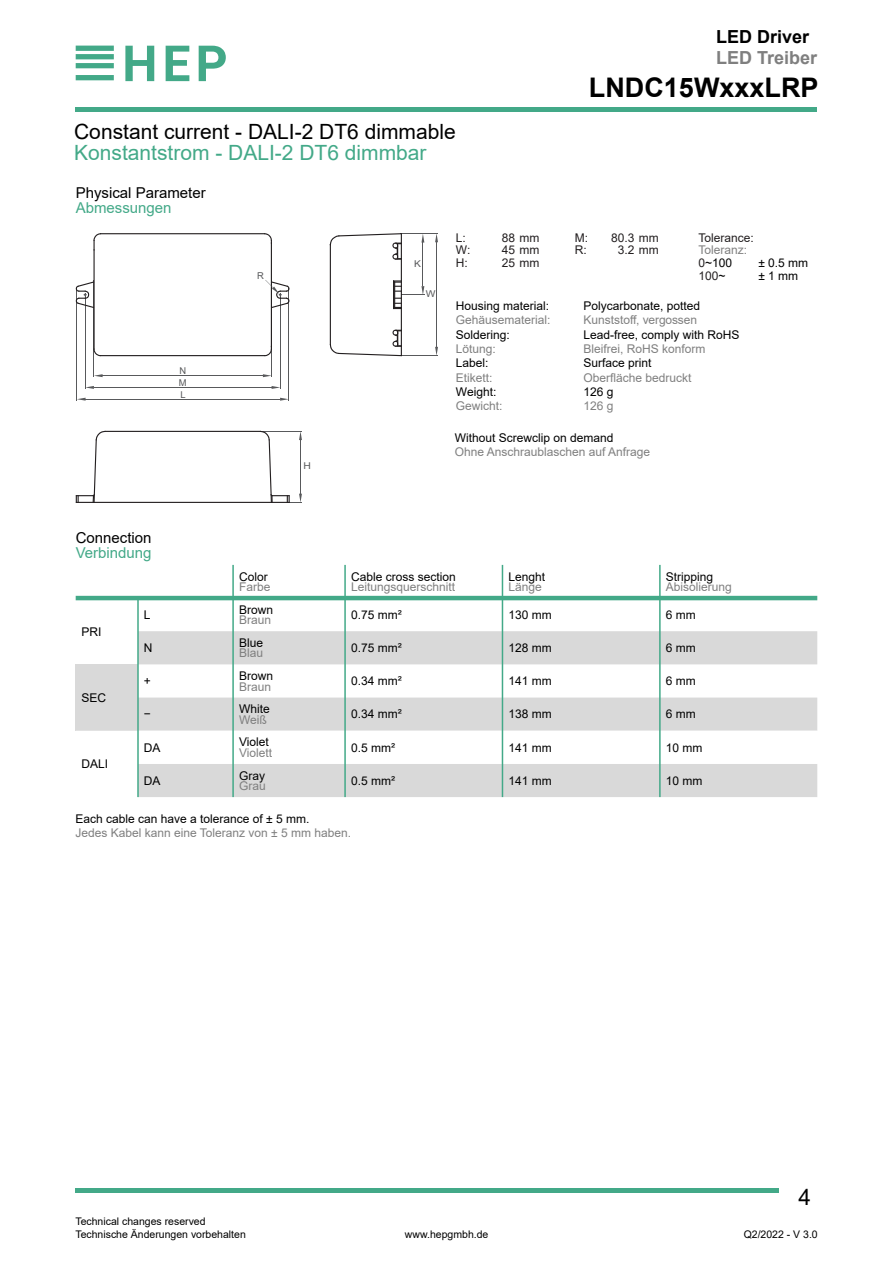
<style>
.page{position:relative;width:893px;height:1263px;background:#fff}
.page>*{position:absolute;margin:0;border:0;box-sizing:border-box;transform-origin:0 0}
.t1{font:700 27px "Arial";color:#000}
.t2{font:22.5px "Arial";color:#000}
.t3{font:21px "Arial";color:#000}
.t4{font:21px "Arial";color:#43a988}
.t5{font:700 18px "Arial";color:#7f7f7f}
.t6{font:700 18px "Arial";color:#000}
.t7{font:15px "Arial";color:#000}
.t8{font:15px "Arial";color:#43a988}
.t9{font:12px "Arial";color:#000}
.t10{font:12px "Arial";color:#7f7f7f}
.t11{font:12px "Arial";color:#231f20}
.t12{font:12px "Arial";color:#808080}
.t13{font:10.5px/12.6px "Arial";color:#000}
.t14{font:9.45px/11.7px "Arial";color:#58595b;text-align:justify}
.t15{font:9.45px "Arial";color:#58595b;scale:1.1 1}
.s1{color:#231f20}
.s2{color:#000}
</style>
<div class="page">
<hr style="left:76px;top:108px;width:741px;height:4px;background:#43a988">
<hr style="left:76px;top:1189px;width:703px;height:4px;background:#43a988">
<svg style="left:76px;top:75px;width:38px;height:5px"></svg>
<svg style="left:76px;top:46px;width:38px;height:22px"></svg>
<svg style="left:125px;top:46px;width:29px;height:35px"></svg>
<svg style="left:166px;top:46px;width:23px;height:35px"></svg>
<svg style="left:199px;top:46px;width:27px;height:35px"></svg>
<svg style="left:139px;top:631px;width:678px;height:100px;fill:#d9d9d9"></svg>
<div style="left:76px;top:664px;width:62px;height:67px;background:#d9d9d9"></div>
<svg style="left:139px;top:731px;width:678px;height:66px"></svg>
<hr style="left:232px;top:565px;width:2px;height:232px;background:#43a988">
<hr style="left:344px;top:565px;width:2px;height:232px;background:#43a988">
<hr style="left:502px;top:565px;width:1px;height:232px;background:#43a988">
<hr style="left:659px;top:565px;width:2px;height:232px;background:#43a988">
<hr style="left:137px;top:598px;width:2px;height:199px;background:#43a988">
<hr style="left:76px;top:596px;width:741px;height:4px;background:#43a988">
<hr style="left:105px;top:431px;width:156px;height:1px;background:#231f20">
<svg style="left:260px;top:431px;width:42px;height:72px"></svg>
<hr style="left:76px;top:502px;width:214px;height:1px;background:#231f20">
<svg style="left:76px;top:431px;width:30px;height:71px"></svg>
<hr style="left:289px;top:288px;width:1px;height:113px;background:#58595b">
<hr style="left:76px;top:287px;width:1px;height:114px;background:#58595b">
<hr style="left:86px;top:399px;width:194px;height:1px;background:#58595b">
<svg style="left:280px;top:398px;width:9px;height:3px"></svg>
<svg style="left:77px;top:398px;width:9px;height:3px"></svg>
<hr style="left:280px;top:294px;width:1px;height:95px;background:#58595b">
<hr style="left:85px;top:293px;width:1px;height:96px;background:#58595b">
<hr style="left:94px;top:387px;width:178px;height:1px;background:#58595b">
<svg style="left:272px;top:386px;width:8px;height:3px"></svg>
<svg style="left:86px;top:386px;width:8px;height:3px"></svg>
<hr style="left:271px;top:280px;width:1px;height:97px;background:#58595b">
<hr style="left:94px;top:280px;width:1px;height:97px;background:#58595b">
<hr style="left:103px;top:375px;width:160px;height:1px;background:#58595b">
<svg style="left:263px;top:374px;width:8px;height:3px"></svg>
<svg style="left:94px;top:374px;width:9px;height:3px"></svg>
<hr style="left:271px;top:242px;width:1px;height:105px;background:#231f20">
<hr style="left:100px;top:233px;width:165px;height:1px;background:#231f20">
<hr style="left:100px;top:355px;width:165px;height:1px;background:#231f20">
<hr style="left:93px;top:249px;width:2px;height:101px;background:#231f20">
<svg style="left:264px;top:233px;width:8px;height:11px"></svg>
<svg style="left:265px;top:346px;width:7px;height:10px"></svg>
<svg style="left:93px;top:348px;width:7px;height:8px"></svg>
<svg style="left:93px;top:233px;width:8px;height:18px"></svg>
<svg style="left:76px;top:281px;width:18px;height:27px"></svg>
<svg style="left:265px;top:280px;width:24px;height:28px"></svg>
<hr style="left:436px;top:242px;width:1px;height:105px;background:#58595b">
<hr style="left:401px;top:355px;width:37px;height:1px;background:#58595b">
<hr style="left:401px;top:233px;width:37px;height:1px;background:#58595b">
<svg style="left:435px;top:234px;width:3px;height:8px"></svg>
<svg style="left:435px;top:347px;width:3px;height:8px"></svg>
<hr style="left:401px;top:233px;width:1px;height:123px;background:#231f20">
<hr style="left:330px;top:244px;width:1px;height:101px;background:#231f20">
<svg style="left:330px;top:330px;width:72px;height:26px"></svg>
<svg style="left:330px;top:233px;width:72px;height:27px"></svg>
<hr style="left:423px;top:243px;width:1px;height:43px;background:#58595b">
<svg style="left:421px;top:234px;width:3px;height:9px"></svg>
<svg style="left:393px;top:280px;width:31px;height:29px"></svg>
<h3 class="t3" style="left:74px;top:124px;width:383px">Constant current - DALI-2 DT6 dimmable</h3>
<h3 class="t4" style="left:74px;top:145px;width:354px">Konstantstrom - DALI-2 DT6 dimmbar</h3>
<p class="t7" style="left:76px;top:187px;width:132px">Physical Parameter</p>
<p class="t8" style="left:76px;top:202px;width:97px">Abmessungen</p>
<h3 class="t6" style="left:716px;top:30px;width:95px">LED Driver</h3>
<h3 class="t5" style="left:716px;top:51px;width:103px">LED Treiber</h3>
<h1 class="t1" style="left:589px;top:77px;width:231px">LNDC15WxxxLRP</h1>
<p class="t14" style="left:257px;top:270px;width:8px">R</p>
<p class="t14" style="left:179px;top:366px;width:9px">N M L</p>
<p class="t7" style="left:76px;top:532px;width:77px">Connection</p>
<p class="t8" style="left:76px;top:547px;width:77px">Verbindung</p>
<p class="t9" style="left:82px;top:627px;width:22px">PRI</p>
<p class="t9" style="left:82px;top:693px;width:26px">SEC</p>
<p class="t9" style="left:82px;top:759px;width:28px">DALI</p>
<p class="t9" style="left:144px;top:610px;width:8px">L</p>
<p class="t9" style="left:144px;top:643px;width:10px">N</p>
<p class="t9" style="left:144px;top:676px;width:9px">+</p>
<p class="t9" style="left:144px;top:710px;width:9px">−</p>
<p class="t9" style="left:144px;top:743px;width:18px">DA</p>
<p class="t9" style="left:239px;top:572px;width:30px">Color</p>
<p class="t10" style="left:239px;top:582px;width:33px">Farbe</p>
<p class="t9" style="left:239px;top:605px;width:36px">Brown</p>
<p class="t10" style="left:239px;top:615px;width:34px">Braun</p>
<p class="t9" style="left:239px;top:638px;width:26px">Blue</p>
<p class="t10" style="left:239px;top:649px;width:26px">Blau</p>
<p class="t9" style="left:239px;top:671px;width:36px">Brown</p>
<p class="t10" style="left:239px;top:682px;width:34px">Braun</p>
<p class="t9" style="left:239px;top:704px;width:32px">White</p>
<p class="t10" style="left:239px;top:715px;width:29px">Weiß</p>
<p class="t9" style="left:239px;top:738px;width:31px">Violet</p>
<p class="t10" style="left:239px;top:748px;width:35px">Violett</p>
<p class="t9" style="left:144px;top:776px;width:18px">DA</p>
<p class="t9" style="left:239px;top:771px;width:28px">Gray</p>
<p class="t10" style="left:239px;top:781px;width:28px">Grau</p>
<p class="t15" style="left:303px;top:462px;width:8px">H</p>
<p class="t15" style="left:414px;top:260px;width:8px">K</p>
<p class="t15" style="left:426px;top:290px;width:10px">W</p>
<p class="t11" style="left:456px;top:233px;width:12px">L:</p>
<p class="t11" style="left:502px;top:233px;width:39px">88 mm</p>
<p class="t11" style="left:575px;top:233px;width:15px">M:</p>
<p class="t11" style="left:611px;top:233px;width:49px">80.3 mm</p>
<p class="t11" style="left:698px;top:233px;width:57px">Tolerance:</p>
<p class="t11" style="left:456px;top:246px;width:16px">W:</p>
<p class="t11" style="left:502px;top:246px;width:39px">45 mm</p>
<p class="t11" style="left:575px;top:246px;width:14px">R:</p>
<p class="t11" style="left:618px;top:246px;width:42px">3.2 mm</p>
<p class="t10" style="left:698px;top:245px;width:50px">Toleranz:</p>
<p class="t11" style="left:456px;top:259px;width:14px">H:</p>
<p class="t11" style="left:502px;top:259px;width:39px">25 mm</p>
<p class="t9" style="left:698px;top:259px;width:35px"><span class="s1">0</span>~100</p>
<p class="t9" style="left:758px;top:259px;width:51px">± 0.5 mm</p>
<p class="t11" style="left:698px;top:271px;width:29px">100<span class="s2">~</span></p>
<p class="t9" style="left:758px;top:271px;width:41px">±1mm</p>
<p class="t9" style="left:456px;top:301px;width:95px">Housing material:</p>
<p class="t10" style="left:456px;top:315px;width:96px">Gehäusematerial:</p>
<p class="t9" style="left:583px;top:301px;width:118px">Polycarbonate, potted</p>
<p class="t10" style="left:583px;top:315px;width:115px">Kunststoff, vergossen</p>
<p class="t9" style="left:456px;top:330px;width:56px">Soldering:</p>
<p class="t10" style="left:456px;top:344px;width:42px">Lötung:</p>
<p class="t9" style="left:583px;top:330px;width:158px">Lead-free, comply with RoHS</p>
<p class="t10" style="left:583px;top:344px;width:124px">Bleifrei, RoHS konform</p>
<p class="t9" style="left:456px;top:359px;width:34px">Label:</p>
<p class="t10" style="left:456px;top:373px;width:38px">Etikett:</p>
<p class="t9" style="left:583px;top:359px;width:70px">Surface print</p>
<p class="t10" style="left:583px;top:373px;width:110px">Oberfläche bedruckt</p>
<p class="t9" style="left:456px;top:387px;width:42px">Weight:</p>
<p class="t10" style="left:456px;top:401px;width:48px">Gewicht:</p>
<p class="t9" style="left:583px;top:387px;width:32px">126 g</p>
<p class="t12" style="left:583px;top:401px;width:32px">126 g</p>
<p class="t9" style="left:455px;top:433px;width:160px">Without Screwclip on demand</p>
<p class="t10" style="left:455px;top:448px;width:197px">Ohne Anschraublaschen auf Anfrage</p>
<p class="t9" style="left:351px;top:572px;width:106px">Cable cross section</p>
<p class="t10" style="left:351px;top:582px;width:106px">Leitungsquerschnitt</p>
<p class="t9" style="left:508px;top:572px;width:38px">Lenght</p>
<p class="t10" style="left:508px;top:582px;width:35px">Länge</p>
<p class="t9" style="left:666px;top:572px;width:49px">Stripping</p>
<p class="t10" style="left:666px;top:582px;width:68px">Abisolierung</p>
<p class="t9" style="left:351px;top:610px;width:52px">0.75 mm²</p>
<p class="t9" style="left:508px;top:610px;width:45px">130 mm</p>
<p class="t9" style="left:666px;top:610px;width:32px">6 mm</p>
<p class="t9" style="left:351px;top:643px;width:52px">0.75 mm²</p>
<p class="t9" style="left:508px;top:643px;width:45px">128 mm</p>
<p class="t9" style="left:666px;top:643px;width:32px">6 mm</p>
<p class="t9" style="left:351px;top:676px;width:52px">0.34 mm²</p>
<p class="t9" style="left:508px;top:676px;width:45px">141 mm</p>
<p class="t9" style="left:666px;top:676px;width:32px">6 mm</p>
<p class="t9" style="left:351px;top:710px;width:52px">0.34 mm²</p>
<p class="t9" style="left:508px;top:710px;width:45px">138 mm</p>
<p class="t9" style="left:666px;top:710px;width:32px">6 mm</p>
<p class="t9" style="left:351px;top:743px;width:46px">0.5 mm²</p>
<p class="t9" style="left:508px;top:743px;width:45px">141 mm</p>
<p class="t9" style="left:666px;top:743px;width:38px">10 mm</p>
<p class="t9" style="left:351px;top:776px;width:46px">0.5 mm²</p>
<p class="t9" style="left:508px;top:776px;width:45px">141 mm</p>
<p class="t9" style="left:666px;top:776px;width:38px">10 mm</p>
<p class="t9" style="left:75px;top:814px;width:236px">Each cable can have a tolerance of ± 5 mm.</p>
<p class="t10" style="left:75px;top:829px;width:277px">Jedes Kabel kann eine Toleranz von ± 5 mm haben.</p>
<p class="t13" style="left:75px;top:1216px;width:172px">Technical changes reserved<br>Technische Änderungen vorbehalten</p>
<p class="t13" style="left:405px;top:1229px;width:85px">www.hepgmbh.de</p>
<h2 class="t2" style="left:798px;top:1188px;width:14px">4</h2>
<p class="t13" style="left:744px;top:1229px;width:76px">Q2/2022 - V 3.0</p>
</div>
